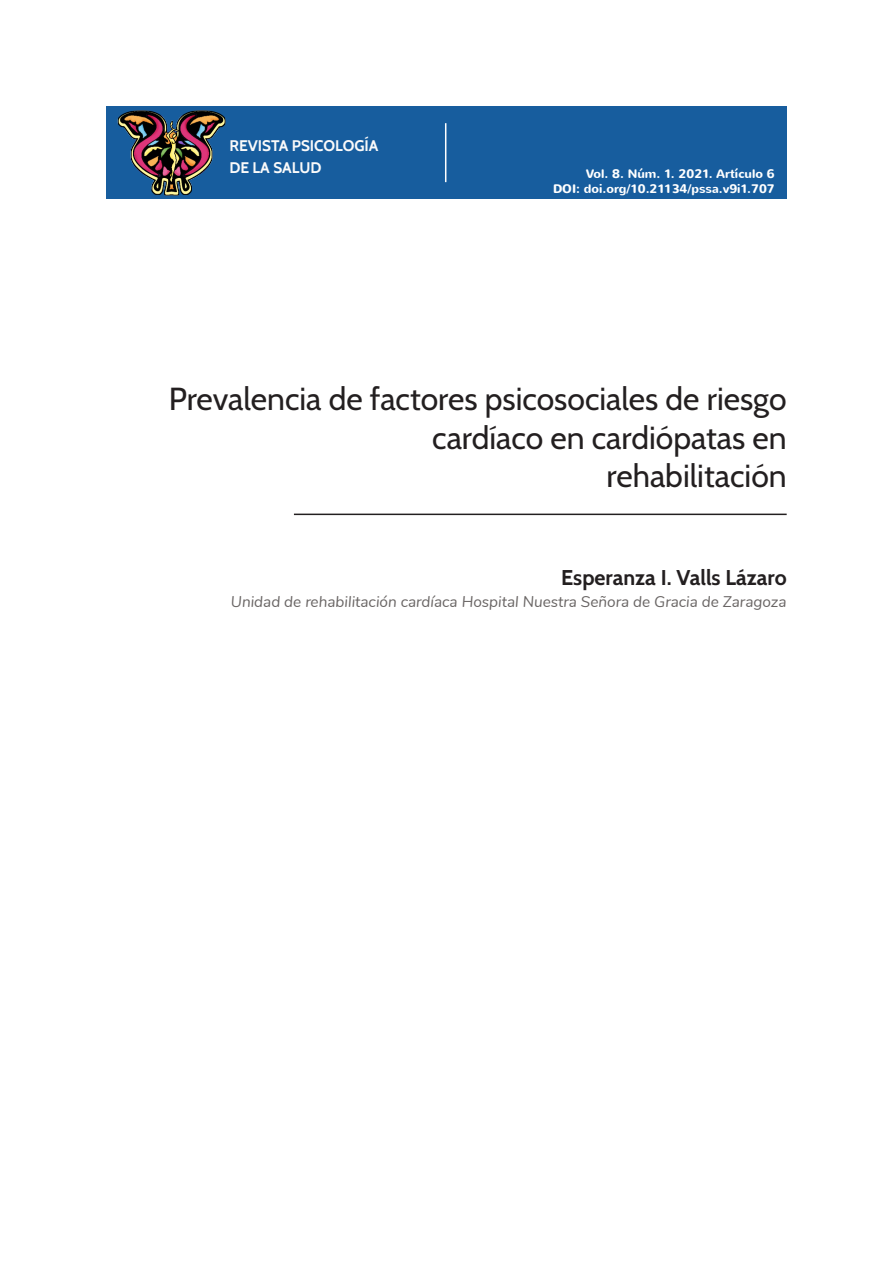
<style>
.page{position:relative;width:893px;height:1263px;background:#fff}
.page>*{position:absolute;margin:0;border:0;box-sizing:border-box;transform-origin:0 0}
._3__Título{font:31.8px/38.2px "Cabin";color:#231f20;text-align:right}
._5__Autor_a{font:700 21.3px "Cabin";color:#231f20}
._5__Autor_a-2{font:italic 15.3px "Nunito";color:#696564}
._7__Tit__Email__Reci{font:700 15.3px "Cabin";color:#fafafa}
._2__Vol___Año__Art{font:700 12.3px "Nunito";color:#fff}
</style>
<div class="page">
<div style="left:106px;top:106px;width:681px;height:93px;background:#175d9e"></div>
<hr style="left:294px;top:514px;width:493px;height:1px;background:#231f20">
<hr style="left:445px;top:123px;width:1px;height:59px;background:#fff">
<img style="left:117px;top:110px;width:109px;height:86px">
<p class="_7__Tit__Email__Reci" style="left:229px;top:136px;width:151px">REVISTA PSICOLOGÍA</p>
<p class="_7__Tit__Email__Reci" style="left:229px;top:158px;width:94px">DE LA SALUD</p>
<p class="_2__Vol___Año__Art" style="left:586px;top:166px;width:190px">Vol. 8. Núm. 1. 2021. Artículo 6</p>
<p class="_2__Vol___Año__Art" style="left:553px;top:180px;width:223px">DOI: doi.org/10.21134/pssa.v9i1.707</p>
<p class="_3__Título" style="left:169px;top:380px;width:619px">Prevalencia de factores psicosociales de riesgo cardíaco en cardiópatas en</p>
<p class="_3__Título" style="left:607px;top:456px;width:182px">rehabilitación</p>
<p class="_5__Autor_a" style="left:561px;top:565px;width:227px">Esperanza I. Valls Lázaro</p>
<p class="_5__Autor_a-2" style="left:231px;top:591px;width:557px">Unidad de rehabilitación cardíaca Hospital Nuestra Señora de Gracia de Zaragoza</p>
</div>
